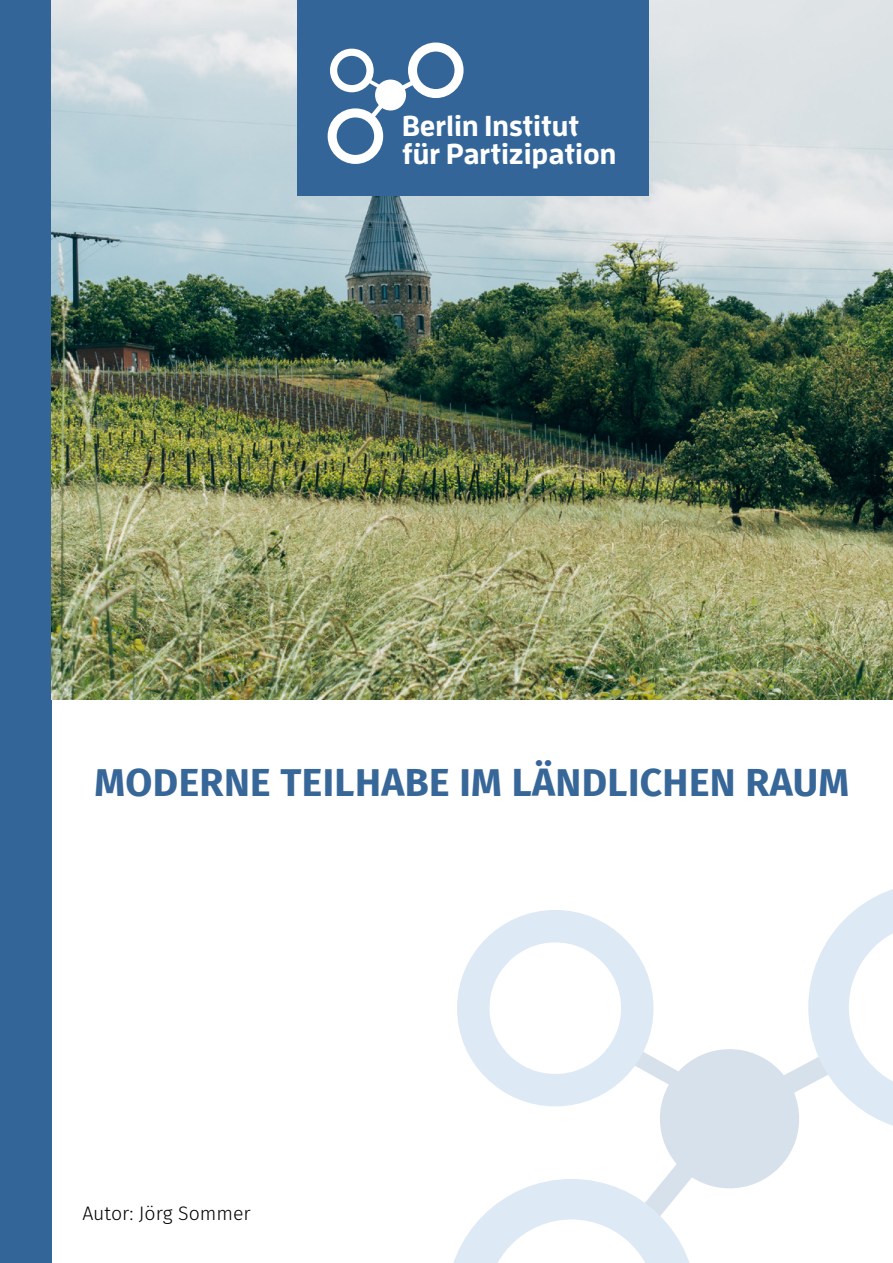
<style>
.page{position:relative;width:893px;height:1263px;background:#fff}
.page>*{position:absolute;margin:0;border:0;box-sizing:border-box;transform-origin:0 0}
.t1{font:700 39px "Fira Sans";letter-spacing:.01em;color:#376798}
.t2{font:700 28.65px/28.7px "Enzo Offc";color:#fff}
.t3{font:300 19.5px "Fira Sans";color:#000}
</style>
<div class="page">
<div style="left:0;top:0;width:51px;height:1263px;background:#346599"></div>
<svg style="left:453px;top:889px;width:440px;height:374px"></svg>
<img style="left:51px;top:0;width:842px;height:699px">
<div style="left:297px;top:0;width:351px;height:196px;background:#346599"></div>
<svg style="left:328px;top:43px;width:136px;height:121px"></svg>
<p class="t2" style="left:402px;top:111px;width:216px">Berlin Institut für Partizipation</p>
<p class="t1" style="left:95px;top:749px;width:756px">MODERNE TEILHABE IM LÄNDLICHEN RAUM</p>
<p class="t3" style="left:82px;top:1200px;width:170px">Autor: Jörg Sommer</p>
</div>
